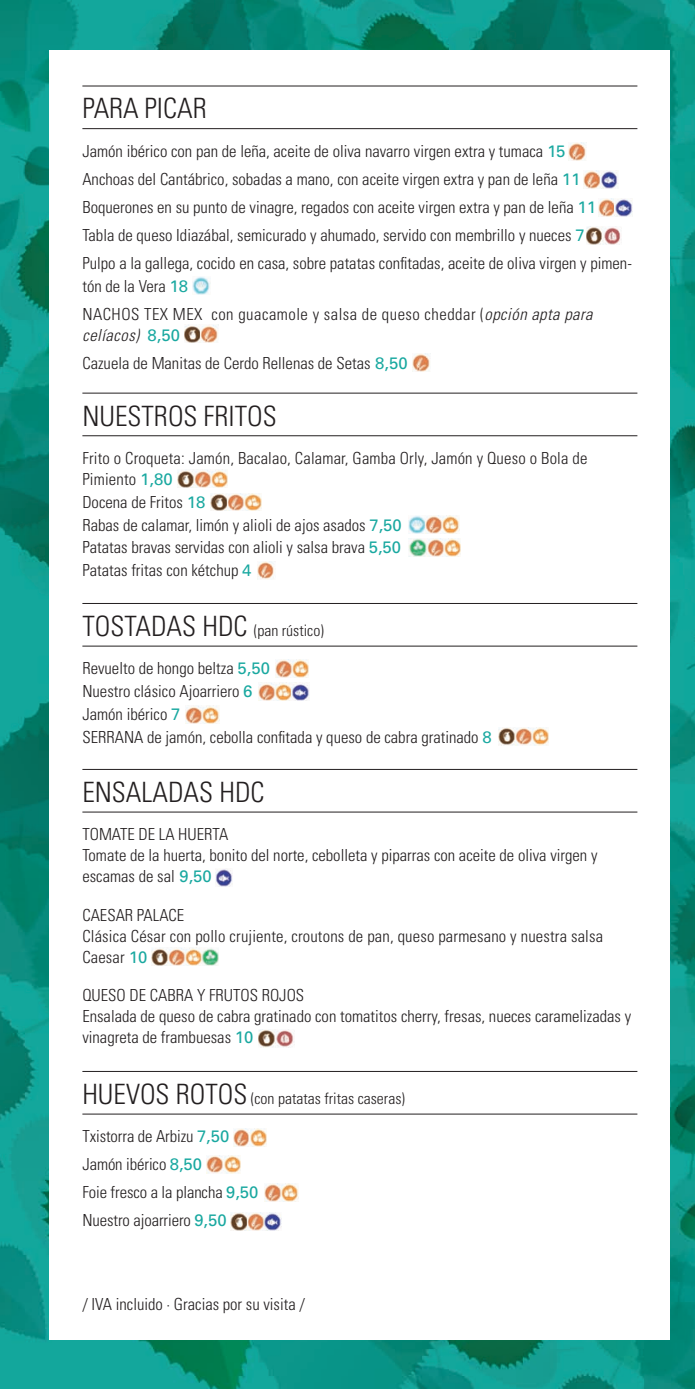
<style>
.page{position:relative;width:695px;height:1389px;background:#fff}
.page>*{position:absolute;margin:0;border:0;box-sizing:border-box;transform-origin:0 0}
.t1{font:300 condensed 28px "Univers";color:#231f20}
.t2{font:300 condensed 16.62px/28px "Univers";color:#231f20}
.t3{font:300 condensed 16.62px/28px "Univers";letter-spacing:.03em;color:#231f20}
.t4{font:300 condensed 15.75px "Univers";color:#231f20}
.s1{font-weight:400;font-stretch:normal;color:#19a8a0}
.s2{font-style:italic}
.s3{font-size:28px}
</style>
<div class="page">
<img style="left:0;top:0;width:694px;height:1389px">
<div style="left:50px;top:50px;width:620px;height:1289px;background:#fff"></div>
<img style="left:568px;top:142px;width:18px;height:18px">
<img style="left:583px;top:170px;width:35px;height:18px">
<img style="left:598px;top:199px;width:16px;height:17px">
<img style="left:614px;top:199px;width:18px;height:17px">
<img style="left:184px;top:325px;width:35px;height:18px">
<img style="left:193px;top:277px;width:18px;height:17px">
<hr style="left:82px;top:393px;width:555px;height:1px;background:#231f20">
<hr style="left:82px;top:435px;width:555px;height:1px;background:#231f20">
<img style="left:257px;top:561px;width:17px;height:18px">
<img style="left:177px;top:470px;width:51px;height:18px">
<img style="left:211px;top:493px;width:50px;height:18px">
<img style="left:408px;top:516px;width:51px;height:17px">
<img style="left:408px;top:539px;width:52px;height:17px">
<hr style="left:82px;top:603px;width:555px;height:1px;background:#231f20">
<hr style="left:82px;top:646px;width:555px;height:1px;background:#231f20">
<img style="left:498px;top:727px;width:50px;height:18px">
<img style="left:275px;top:660px;width:33px;height:17px">
<img style="left:185px;top:706px;width:34px;height:18px">
<img style="left:258px;top:683px;width:51px;height:18px">
<hr style="left:82px;top:769px;width:555px;height:1px;background:#231f20">
<hr style="left:82px;top:812px;width:555px;height:1px;background:#231f20">
<img style="left:215px;top:868px;width:18px;height:18px">
<img style="left:151px;top:948px;width:68px;height:18px">
<hr style="left:82px;top:1071px;width:555px;height:1px;background:#231f20">
<hr style="left:82px;top:1114px;width:555px;height:1px;background:#231f20">
<img style="left:233px;top:1129px;width:33px;height:17px">
<img style="left:207px;top:1155px;width:33px;height:18px">
<img style="left:264px;top:1183px;width:34px;height:18px">
<img style="left:230px;top:1213px;width:51px;height:17px">
<hr style="left:82px;top:86px;width:555px;height:1px;background:#231f20">
<hr style="left:82px;top:128px;width:555px;height:1px;background:#231f20">
<img style="left:413px;top:353px;width:17px;height:18px">
<img style="left:586px;top:227px;width:35px;height:18px">
<img style="left:258px;top:1029px;width:36px;height:18px">
<h1 class="t1" style="left:82px;top:92px;width:126px">PARA PICAR</h1>
<p class="t2" style="left:82px;top:137px;width:551px">Jamón ibérico con pan de leña, aceite de oliva navarro virgen extra y tumaca <span class="s1">15<br></span>Anchoas del Cantábrico, sobadas a mano, con aceite virgen extra y pan de leña <span class="s1">11<br></span>Boquerones en su punto de vinagre, regados con aceite virgen extra y pan de leña <span class="s1">11<br></span>Tabla de queso Idiazábal, semicurado y ahumado, servido con membrillo y nueces <span class="s1">7<br></span>Pulpo a la gallega, cocido en casa, sobre patatas confitadas, aceite de oliva virgen y pimen-</p>
<p class="t3" style="left:82px;top:272px;width:511px">tón de la Vera <span class="s1">18<br></span>NACHOS TEX MEX con guacamole y salsa de queso cheddar (<span class="s2">opción apta para</span></p>
<p class="t2" style="left:82px;top:321px;width:326px"><span class="s2">celíacos)</span> <span class="s1">8,50<br></span>Cazuela de Manitas de Cerdo Rellenas de Setas <span class="s1">8,50</span></p>
<h1 class="t1" style="left:82px;top:399px;width:196px">NUESTROS FRITOS</h1>
<p class="t2" style="left:82px;top:448px;width:506px;line-height:21px">Frito o Croqueta: Jamón, Bacalao, Calamar, Gamba Orly, Jamón y Queso o Bola de<br>Pimiento <span class="s1">1,80</span></p>
<p class="t2" style="left:82px;top:491px;width:321px;line-height:22.8px">Docena de Fritos <span class="s1">18<br></span>Rabas de calamar, limón y alioli de ajos asados <span class="s1">7,50<br></span>Patatas bravas servidas con alioli y salsa brava <span class="s1">5,50<br></span>Patatas fritas con kétchup <span class="s1">4</span></p>
<p class="t4" style="left:82px;top:621px;width:243px"><span class="s3">TOSTADAS HDC</span> (pan rústico)</p>
<p class="t2" style="left:82px;top:657px;width:410px;line-height:22.8px">Revuelto de hongo beltza <span class="s1">5,50<br></span>Nuestro clásico Ajoarriero <span class="s1">6<br></span>Jamón ibérico <span class="s1">7<br></span>SERRANA de jamón, cebolla confitada y queso de cabra gratinado <span class="s1">8</span></p>
<h1 class="t1" style="left:82px;top:775px;width:184px">ENSALADAS HDC</h1>
<p class="t2" style="left:82px;top:824px;width:516px;line-height:21px">TOMATE DE LA HUERTA<br>Tomate de la huerta, bonito del norte, cebolleta y piparras con aceite de oliva virgen y escamas de sal <span class="s1">9,50</span></p>
<p class="t2" style="left:82px;top:905px;width:522px;line-height:21px">CAESAR PALACE<br>Clásica César con pollo crujiente, croutons de pan, queso parmesano y nuestra salsa<br>Caesar <span class="s1">10</span></p>
<p class="t2" style="left:82px;top:985px;width:550px;line-height:21px">QUESO DE CABRA Y FRUTOS ROJOS<br>Ensalada de queso de cabra gratinado con tomatitos cherry, fresas, nueces caramelizadas y vinagreta de frambuesas <span class="s1">10</span></p>
<p class="t4" style="left:82px;top:1089px;width:324px"><span class="s3">HUEVOS ROTOS</span> (con patatas fritas caseras)</p>
<p class="t2" style="left:82px;top:1123px;width:177px">Txistorra de Arbizu <span class="s1">7,50<br></span>Jamón ibérico <span class="s1">8,50<br></span>Foie fresco a la plancha <span class="s1">9,50<br></span>Nuestro ajoarriero <span class="s1">9,50</span></p>
<p class="t2" style="left:82px;top:1290px;width:224px">/ IVA incluido · Gracias por su visita /</p>
</div>
